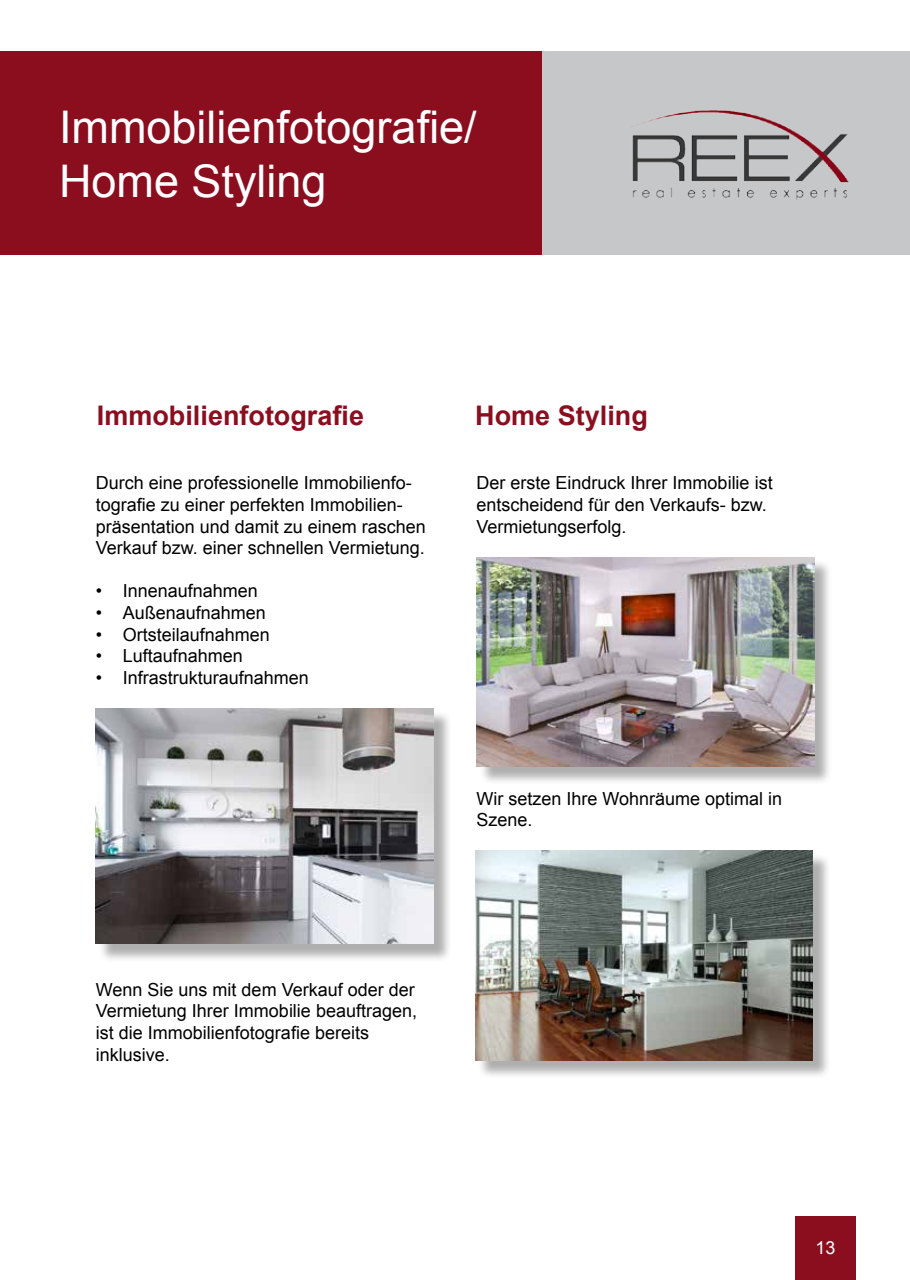
<style>
.page{position:relative;width:910px;height:1280px;background:#fff}
.page>*{position:absolute;margin:0;border:0;box-sizing:border-box;transform-origin:0 0}
.t1{font:45px/54px "Arial";color:#fff}
.t2{font:700 27px "Arial";color:#8b0e1f}
.t3{font:18px/21.6px "Arial";color:#000}
.t4{font:18px "Arial";color:#fff}
</style>
<div class="page">
<div style="left:795px;top:1216px;width:61px;height:64px;background:#8b0e1f"></div>
<div style="left:0;top:51px;width:910px;height:204px;background:#c6c7c8"></div>
<div style="left:0;top:51px;width:542px;height:204px;background:#8b0e1f"></div>
<img style="left:632px;top:110px;width:217px;height:90px">
<div style="left:478px;top:853px;width:353px;height:226px;background:#000;opacity:.32"></div>
<img style="left:475px;top:851px;width:338px;height:209px">
<div style="left:98px;top:711px;width:354px;height:251px;background:#000;opacity:.32"></div>
<img style="left:96px;top:708px;width:337px;height:236px">
<div style="left:479px;top:559px;width:353px;height:227px;background:#000;opacity:.32"></div>
<img style="left:477px;top:557px;width:337px;height:210px">
<h1 class="t1" style="left:59px;top:100px;width:419px">Immobilienfotografie/<br>Home Styling</h1>
<h2 class="t2" style="left:97px;top:398px;width:269px">Immobilienfotografie</h2>
<h2 class="t2" style="left:475px;top:398px;width:174px">Home Styling</h2>
<p class="t3" style="left:96px;top:472px;width:332px">Durch eine professionelle Immobilienfo&shy;tografie zu einer perfekten Immobilien&shy;präsentation und damit zu einem raschen Verkauf bzw. einer schnellen Vermietung.</p>
<p class="t3" style="left:96px;top:580px;width:164px">• Innenaufnahmen</p>
<p class="t3" style="left:96px;top:602px;width:172px">• Außenaufnahmen</p>
<p class="t3" style="left:96px;top:624px;width:176px">• Ortsteilaufnahmen</p>
<p class="t3" style="left:96px;top:645px;width:149px">• Luftaufnahmen</p>
<p class="t3" style="left:96px;top:667px;width:215px">• Infrastrukturaufnahmen</p>
<p class="t3" style="left:477px;top:472px;width:298px">Der erste Eindruck Ihrer Immobilie ist entscheidend für den Verkaufs- bzw.<br>Vermietungserfolg.</p>
<p class="t3" style="left:477px;top:788px;width:307px">Wir setzen Ihre Wohnräume optimal in<br>Szene.</p>
<p class="t3" style="left:96px;top:979px;width:323px">Wenn Sie uns mit dem Verkauf oder der<br>Vermietung Ihrer Immobilie beauftragen, ist die Immobilienfotografie bereits inklusive.</p>
<p class="t4" style="left:816px;top:1236px;width:22px">13</p>
</div>
